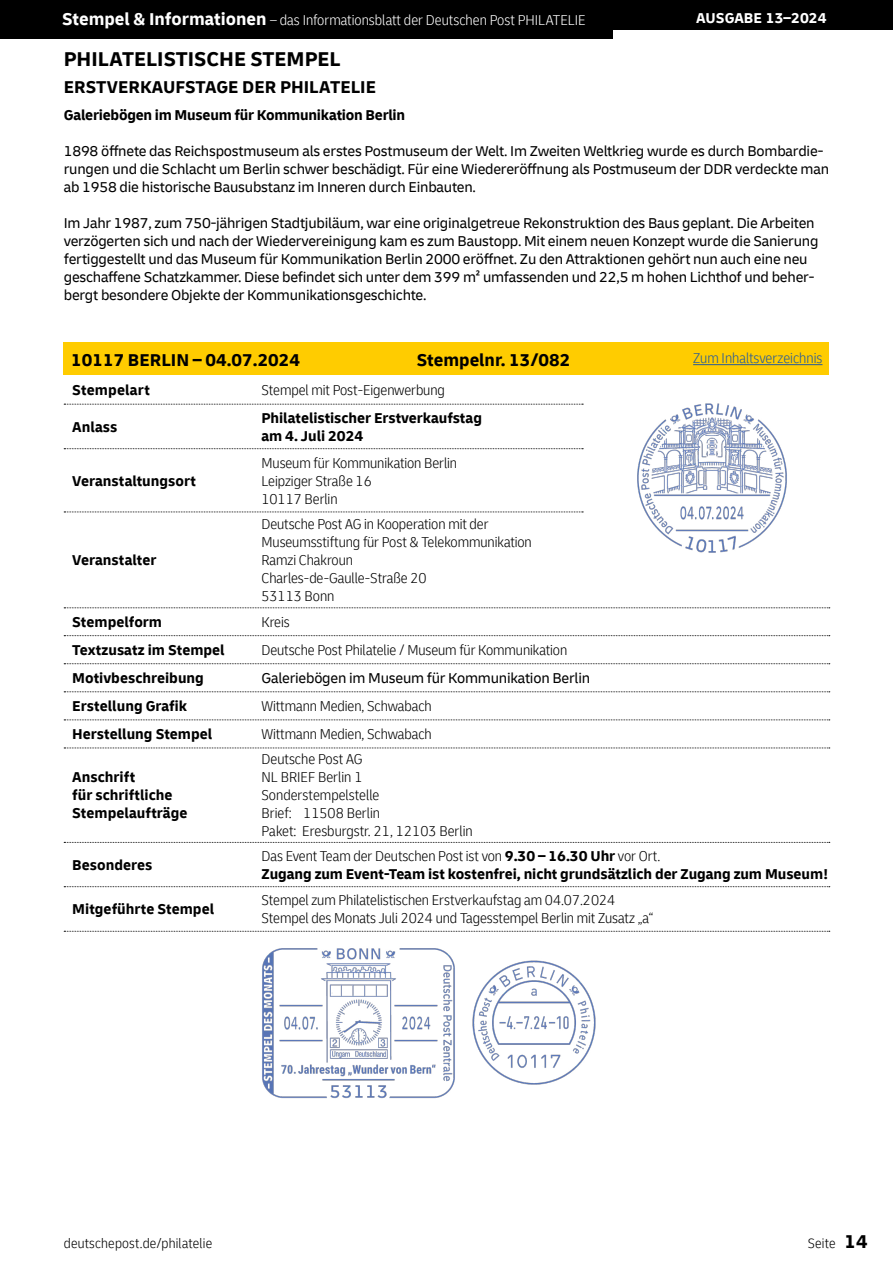
<style>
.page{position:relative;width:893px;height:1263px;background:#fff}
.page>*{position:absolute;margin:0;border:0;box-sizing:border-box;transform-origin:0 0}
.t1{font:700 21px "Delivery";color:#000}
.t2{font:700 18px "Delivery";color:#000}
.t3{font:15px/18px "Delivery";letter-spacing:-.015em;color:#000}
.t4{font:300 condensed 15px/18px "Delivery";letter-spacing:-.005em;color:#000}
.t5{font:700 15px/18px "Delivery";color:#000}
.t6{font:300 condensed 15px "Delivery";color:#fff}
.t7{font:300 condensed 15px "Delivery";color:#275b9b}
.t8{font:700 15px "Delivery";color:#fff}
.t9{font:300 condensed 14.25px "Delivery";letter-spacing:.015em;color:#000}
.s1{font-weight:700;font-stretch:normal;font-size:18px}
.s2{font-weight:300;font-stretch:condensed}
.s3{font-weight:700;font-stretch:normal;font-size:19.5px}
</style>
<div class="page">
<div style="left:0;top:0;width:893px;height:30px;background:#000"></div>
<div style="left:0;top:0;width:612px;height:38px;background:#000"></div>
<div style="left:64px;top:342px;width:765px;height:33px;background:#fc0"></div>
<img style="left:637px;top:403px;width:150px;height:150px">
<svg style="left:64px;top:404px;width:519px;height:1px"></svg>
<svg style="left:64px;top:448px;width:519px;height:1px"></svg>
<svg style="left:64px;top:512px;width:519px;height:1px"></svg>
<svg style="left:64px;top:607px;width:766px;height:1px"></svg>
<svg style="left:64px;top:635px;width:766px;height:1px"></svg>
<svg style="left:64px;top:663px;width:766px;height:1px"></svg>
<svg style="left:64px;top:691px;width:766px;height:1px"></svg>
<svg style="left:64px;top:719px;width:766px;height:1px"></svg>
<svg style="left:64px;top:747px;width:766px;height:1px"></svg>
<svg style="left:64px;top:842px;width:766px;height:1px"></svg>
<svg style="left:64px;top:886px;width:766px;height:1px"></svg>
<svg style="left:64px;top:931px;width:766px;height:1px"></svg>
<img style="left:262px;top:948px;width:193px;height:151px">
<img style="left:472px;top:960px;width:124px;height:125px">
<hr style="left:693px;top:364px;width:129px;height:1px;background:#275b9b">
<p class="t6" style="left:62px;top:12px;width:525px"><span class="s1">Stempel &amp; Informationen</span> – das Informationsblatt der Deutschen Post PHILATELIE</p>
<p class="t8" style="left:696px;top:9px;width:132px">AUSGABE 13–2024</p>
<h1 class="t1" style="left:64px;top:46px;width:278px">PHILATELISTISCHE STEMPEL</h1>
<p class="t2" style="left:64px;top:76px;width:314px">ERSTVERKAUFSTAGE DER PHILATELIE</p>
<p class="t5" style="left:64px;top:106px;width:343px">Galeriebögen im Museum für Kommunikation Berlin</p>
<p class="t3" style="left:64px;top:142px;width:767px">1898 öffnete das Reichspostmuseum als erstes Postmuseum der Welt. Im Zweiten Weltkrieg wurde es durch Bombardie&shy;rungen und die Schlacht um Berlin schwer beschädigt. Für eine Wiedereröffnung als Postmuseum der DDR verdeckte man ab 1958 die historische Bausubstanz im Inneren durch Einbauten.</p>
<p class="t3" style="left:64px;top:214px;width:756px">Im Jahr 1987, zum 750-jährigen Stadtjubiläum, war eine originalgetreue Rekonstruktion des Baus geplant. Die Arbeiten verzögerten sich und nach der Wiedervereinigung kam es zum Baustopp. Mit einem neuen Konzept wurde die Sanierung fertiggestellt und das Museum für Kommunikation Berlin 2000 eröffnet. Zu den Attraktionen gehört nun auch eine neu geschaffene Schatzkammer. Diese befindet sich unter dem 399 m² umfassenden und 22,5 m hohen Lichthof und beher&shy;bergt besondere Objekte der Kommunikationsgeschichte.</p>
<p class="t2" style="left:71px;top:348px;width:230px">10117 BERLIN – 04.07.2024</p>
<p class="t2" style="left:417px;top:348px;width:155px">Stempelnr. 13/082</p>
<p class="t5" style="left:72px;top:381px;width:79px">Stempelart</p>
<p class="t5" style="left:72px;top:418px;width:47px">Anlass</p>
<p class="t5" style="left:72px;top:472px;width:125px">Veranstaltungsort</p>
<p class="t5" style="left:72px;top:551px;width:86px">Veranstalter</p>
<p class="t5" style="left:72px;top:608px;width:154px;line-height:28px">Stempelform<br>Textzusatz im Stempel<br>Motivbeschreibung<br>Erstellung Grafik<br>Herstellung Stempel</p>
<p class="t5" style="left:72px;top:768px;width:117px">Anschrift<br>für schriftliche<br>Stempelaufträge</p>
<p class="t4" style="left:261px;top:380px;width:185px">Stempel mit Post-Eigenwerbung</p>
<p class="t5" style="left:261px;top:409px;width:222px">Philatelistischer Erstverkaufstag am 4. Juli 2024</p>
<p class="t4" style="left:261px;top:454px;width:197px">Museum für Kommunikation Berlin<br>Leipziger Straße 16<br>10117 Berlin</p>
<p class="t4" style="left:261px;top:515px;width:272px">Deutsche Post AG in Kooperation mit der<br>Museumsstiftung für Post &amp; Telekommunikation<br>Ramzi Chakroun<br>Charles-de-Gaulle-Straße 20<br>53113 Bonn</p>
<p class="t4" style="left:261px;top:608px;width:307px;line-height:27.6px">Kreis<br>Deutsche Post Philatelie / Museum für Kommunikation</p>
<p class="t3" style="left:261px;top:669px;width:330px">Galeriebögen im Museum für Kommunikation Berlin</p>
<p class="t4" style="left:261px;top:692px;width:172px;line-height:28px">Wittmann Medien, Schwabach<br>Wittmann Medien, Schwabach</p>
<p class="t4" style="left:261px;top:750px;width:213px">Deutsche Post AG<br>NL BRIEF Berlin 1<br>Sonderstempelstelle<br>Brief: 11508 Berlin<br>Paket: Eresburgstr. 21, 12103 Berlin</p>
<p class="t7" style="left:693px;top:350px;width:131px">Zum Inhaltsverzeichnis</p>
<p class="t5" style="left:72px;top:856px;width:82px">Besonderes</p>
<p class="t5" style="left:261px;top:847px;width:568px"><span class="s2">Das Event Team der Deutschen Post ist von</span> 9.30 – 16.30 Uhr <span class="s2">vor Ort.<br></span>Zugang zum Event-Team ist kostenfrei, nicht grundsätzlich der Zugang zum Museum!</p>
<p class="t5" style="left:72px;top:900px;width:143px">Mitgeführte Stempel</p>
<p class="t4" style="left:261px;top:891px;width:393px">Stempel zum Philatelistischen Erstverkaufstag am 04.07.2024<br>Stempel des Monats Juli 2024 und Tagesstempel Berlin mit Zusatz „a“</p>
<p class="t9" style="left:64px;top:1235px;width:150px">deutschepost.de/philatelie</p>
<p class="t9" style="left:808px;top:1235px;width:61px">Seite <span class="s3">14</span></p>
</div>
